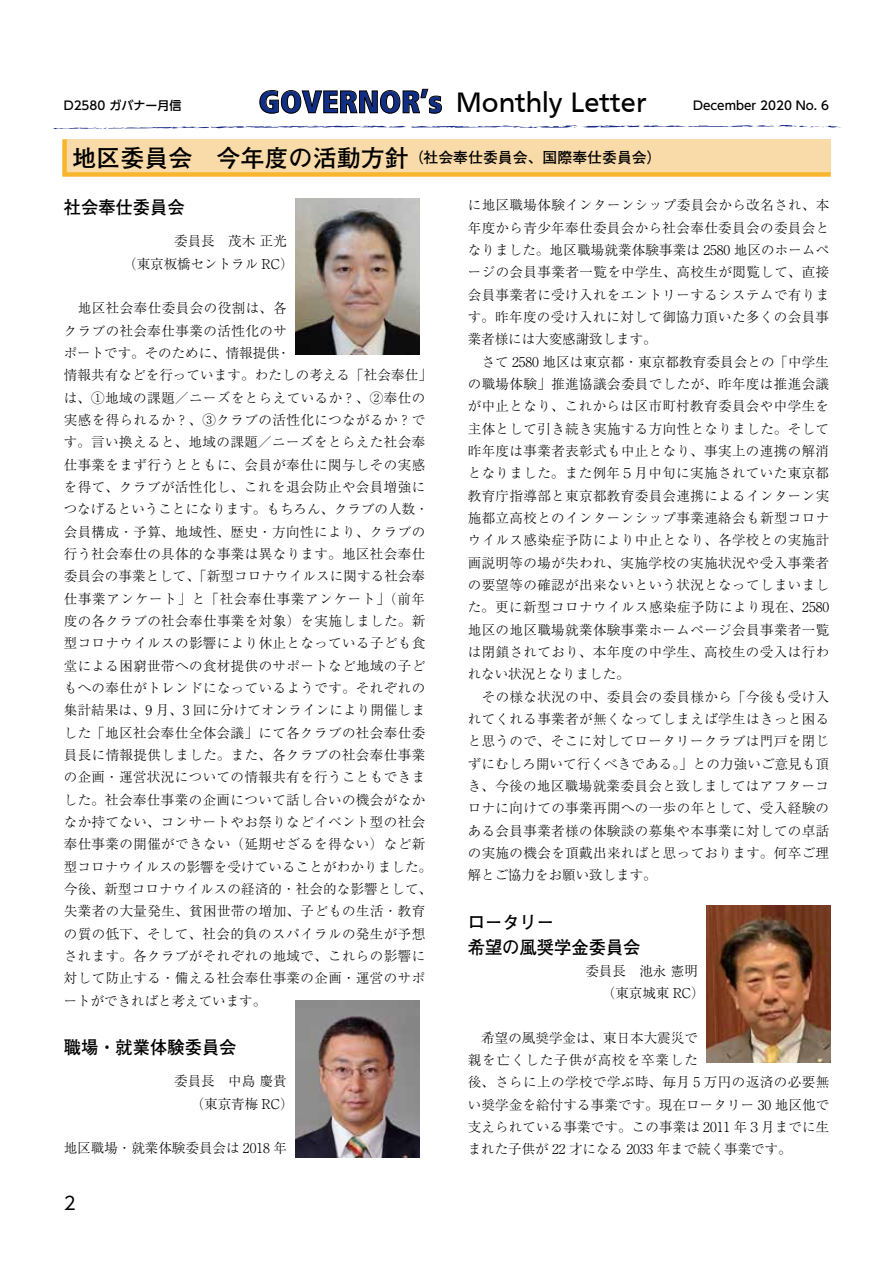
<style>
.page{position:relative;width:893px;height:1263px;background:#fff}
.page>*{position:absolute;margin:0;border:0;box-sizing:border-box;transform-origin:0 0}
.t1{font:28.95px "Frutiger";color:#000}
.t2{font:700 18px/25.5px "Futo Go B101 Pro";color:#000;scale:.96 1}
.t3{font:18px "UD Shin Go Pro";color:#000}
.t4{font:700 14.85px "Futo Go B101 Pro";color:#000}
.t5{font:300 13.5px/22.4px "Ryumin Pro";letter-spacing:.03em;color:#000}
.t6{font:300 13.5px/22.4px "Ryumin Pro";letter-spacing:.01em;color:#000}
.t7{font:300 13.5px/22.4px "Ryumin Pro";color:#000}
.t8{font:500 12px "UD Shin Go Pro";color:#000}
.s1{font-family:"Frutiger LT";font-weight:900;font-stretch:condensed;font-size:31.35px;color:#112f86}
.s2{font-size:24px}
</style>
<div class="page">
<svg style="left:259px;top:89px;width:183px;height:25px"></svg>
<svg style="left:52px;top:125px;width:789px;height:4px"></svg>
<svg style="left:62px;top:139px;width:769px;height:38px;background:#f8d59a"></svg>
<img style="left:295px;top:198px;width:125px;height:157px">
<img style="left:295px;top:1001px;width:125px;height:156px">
<img style="left:706px;top:906px;width:125px;height:156px">
<p class="t8" style="left:64px;top:96px;width:119px">D2580 ガバナー月信</p>
<h1 class="t1" style="left:259px;top:85px;width:389px"><span class="s1">GOVERNOR’s</span> Monthly Letter</h1>
<p class="t8" style="left:693px;top:96px;width:138px">December 2020 No. 6</p>
<p class="t4" style="left:73px;top:146px;width:590px"><span class="s2">地区委員会　今年度の活動方針</span>（社会奉仕委員会、国際奉仕委員会）</p>
<h2 class="t2" style="left:64px;top:192px;width:127px">社会奉仕委員会</h2>
<p class="t7" style="left:123px;top:229px;width:172px;text-indent:51px">委員長　茂木 正光（東京板橋セントラル RC）</p>
<p class="t5" style="left:64px;top:296px;width:370px">　地区社会奉仕委員会の役割は、各<br>クラブの社会奉仕事業の活性化のサ<br>ポートです。そのために、情報提供・<br>情報共有などを行っています。わたしの考える「社会奉仕」は、①地域の課題／ニーズをとらえているか？、②奉仕の実感を得られるか？、③クラブの活性化につながるか？です。言い換えると、地域の課題／ニーズをとらえた社会奉仕事業をまず行うとともに、会員が奉仕に関与しその実感を得て、クラブが活性化し、これを退会防止や会員増強につなげるということになります。もちろん、クラブの人数・会員構成・予算、地域性、歴史・方向性により、クラブの行う社会奉仕の具体的な事業は異なります。地区社会奉仕委員会の事業として、「新型コロナウイルスに関する社会奉仕事業アンケート」と「社会奉仕事業アンケート」（前年度の各クラブの社会奉仕事業を対象）を実施しました。新型コロナウイルスの影響により休止となっている子ども食堂による困窮世帯への食材提供のサポートなど地域の子どもへの奉仕がトレンドになっているようです。それぞれの集計結果は、9 月、3 回に分けてオンラインにより開催しました「地区社会奉仕全体会議」にて各クラブの社会奉仕委員長に情報提供しました。また、各クラブの社会奉仕事業の企画・運営状況についての情報共有を行うこともできました。社会奉仕事業の企画について話し合いの機会がなかなか持てない、コンサートやお祭りなどイベント型の社会奉仕事業の開催ができない（延期せざるを得ない）など新型コロナウイルスの影響を受けていることがわかりました。今後、新型コロナウイルスの経済的・社会的な影響として、失業者の大量発生、貧困世帯の増加、子どもの生活・教育の質の低下、そして、社会的負のスパイラルの発生が予想されます。各クラブがそれぞれの地域で、これらの影響に対して防止する・備える社会奉仕事業の企画・運営のサポートができればと考えています。</p>
<h2 class="t2" style="left:64px;top:1032px;width:182px">職場・就業体験委員会</h2>
<p class="t7" style="left:191px;top:1069px;width:104px;text-indent:-16px">委員長　中島 慶貴（東京青梅 RC）</p>
<p class="t7" style="left:64px;top:1136px;width:225px">地区職場・就業体験委員会は 2018 年</p>
<h2 class="t3" style="left:64px;top:1189px;width:13px">2</h2>
<p class="t5" style="left:468px;top:193px;width:363px">に地区職場体験インターンシップ委員会から改名され、本年度から青少年奉仕委員会から社会奉仕委員会の委員会となりました。地区職場就業体験事業は 2580 地区のホームページの会員事業者一覧を中学生、高校生が閲覧して、直接会員事業者に受け入れをエントリーするシステムで有ります。昨年度の受け入れに対して御協力頂いた多くの会員事業者様には大変感謝致します。<br>　さて 2580 地区は東京都・東京都教育委員会との「中学生の職場体験」推進協議会委員でしたが、昨年度は推進会議が中止となり、これからは区市町村教育委員会や中学生を主体として引き続き実施する方向性となりました。そして昨年度は事業者表彰式も中止となり、事実上の連携の解消となりました。また例年５月中旬に実施されていた東京都教育庁指導部と東京都教育委員会連携によるインターン実施都立高校とのインターンシップ事業連絡会も新型コロナウイルス感染症予防により中止となり、各学校との実施計画説明等の場が失われ、実施学校の実施状況や受入事業者の要望等の確認が出来ないという状況となってしまいました。更に新型コロナウイルス感染症予防により現在、2580地区の地区職場就業体験事業ホームページ会員事業者一覧は閉鎖されており、本年度の中学生、高校生の受入は行われない状況となりました。<br>　その様な状況の中、委員会の委員様から「今後も受け入れてくれる事業者が無くなってしまえば学生はきっと困ると思うので、そこに対してロータリークラブは門戸を閉じずにむしろ開いて行くべきである。」との力強いご意見も頂き、今後の地区職場就業委員会と致しましてはアフターコロナに向けての事業再開への一歩の年として、受入経験のある会員事業者様の体験談の募集や本事業に対しての卓話の実施の機会を頂戴出来ればと思っております。何卒ご理解とご協力をお願い致します。</p>
<h2 class="t2" style="left:468px;top:907px;width:182px">ロータリー<br>希望の風奨学金委員会</h2>
<p class="t7" style="left:602px;top:958px;width:104px;text-indent:-16px">委員長　池永 憲明（東京城東 RC）</p>
<p class="t6" style="left:468px;top:1025px;width:363px">　希望の風奨学金は、東日本大震災で<br>親を亡くした子供が高校を卒業した<br>後、さらに上の学校で学ぶ時、毎月 5 万円の返済の必要無い奨学金を給付する事業です。現在ロータリー 30 地区他で支えられている事業です。この事業は 2011 年３月までに生まれた子供が 22 才になる 2033 年まで続く事業です。</p>
</div>
